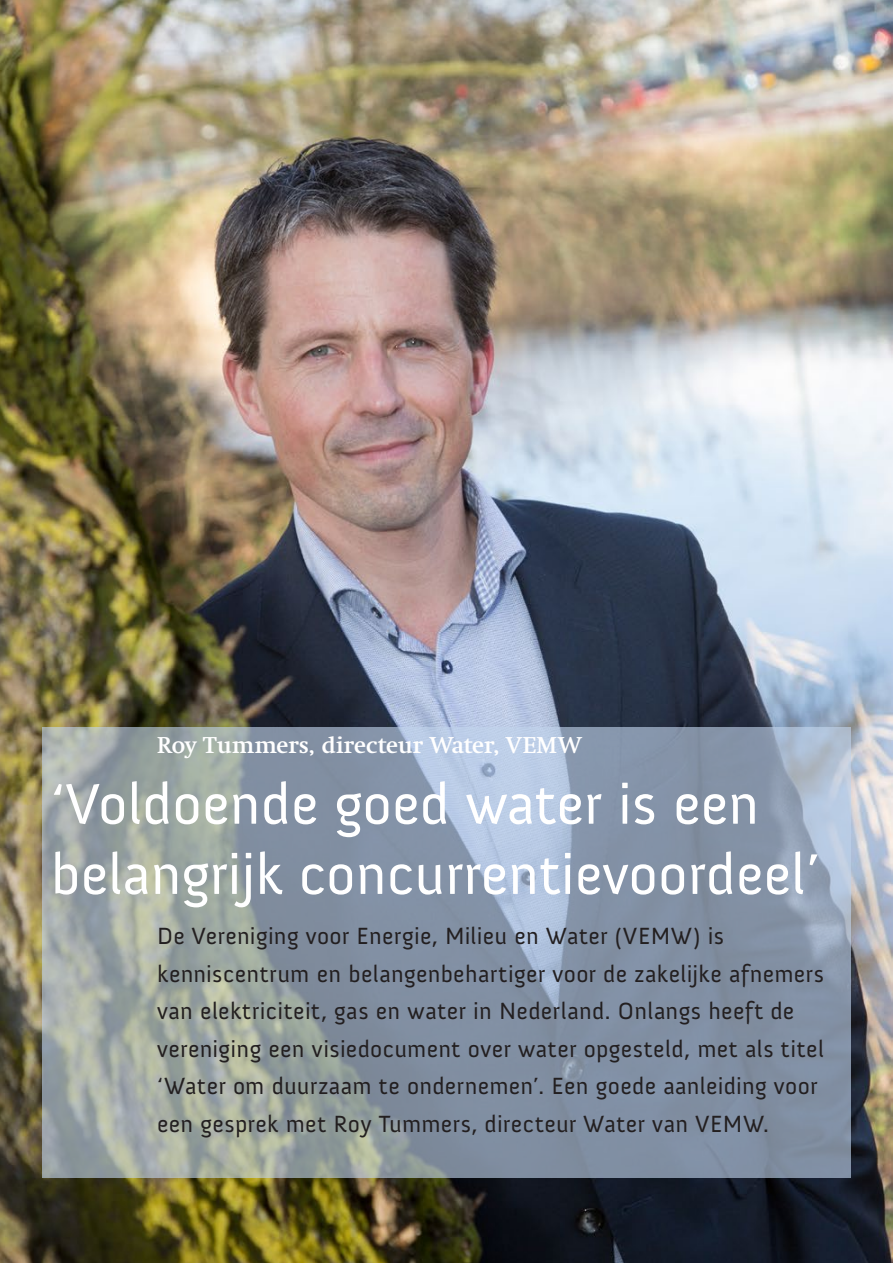
<style>
.page{position:relative;width:893px;height:1263px;background:#fff}
.page>*{position:absolute;margin:0;border:0;box-sizing:border-box;transform-origin:0 0}
.t1{font:58.5px/70.2px "Anivers";color:#fff}
.t2{font:24px/37.5px "Anivers";letter-spacing:.015em;color:#231f20}
.t3{font:700 22.5px "Swift";color:#fff}
</style>
<div class="page">
<img style="left:0;top:0;width:893px;height:1263px">
<svg style="left:42px;top:728px;width:808px;height:450px;background:#909ca8"></svg>
<p class="t3" style="left:157px;top:732px;width:426px">Roy Tummers, directeur Water, VEMW</p>
<h1 class="t1" style="left:51px;top:770px;width:771px">‘Voldoende goed water is een belangrijk concurrentievoordeel’</h1>
<p class="t2" style="left:157px;top:918px;width:668px">De Vereniging voor Energie, Milieu en Water (VEMW) is kenniscentrum en belangenbehartiger voor de zakelijke afnemers van elektriciteit, gas en water in Nederland. Onlangs heeft de vereniging een visiedocument over water opgesteld, met als titel ‘Water om duurzaam te ondernemen’. Een goede aanleiding voor een gesprek met Roy Tummers, directeur Water van VEMW.</p>
</div>
